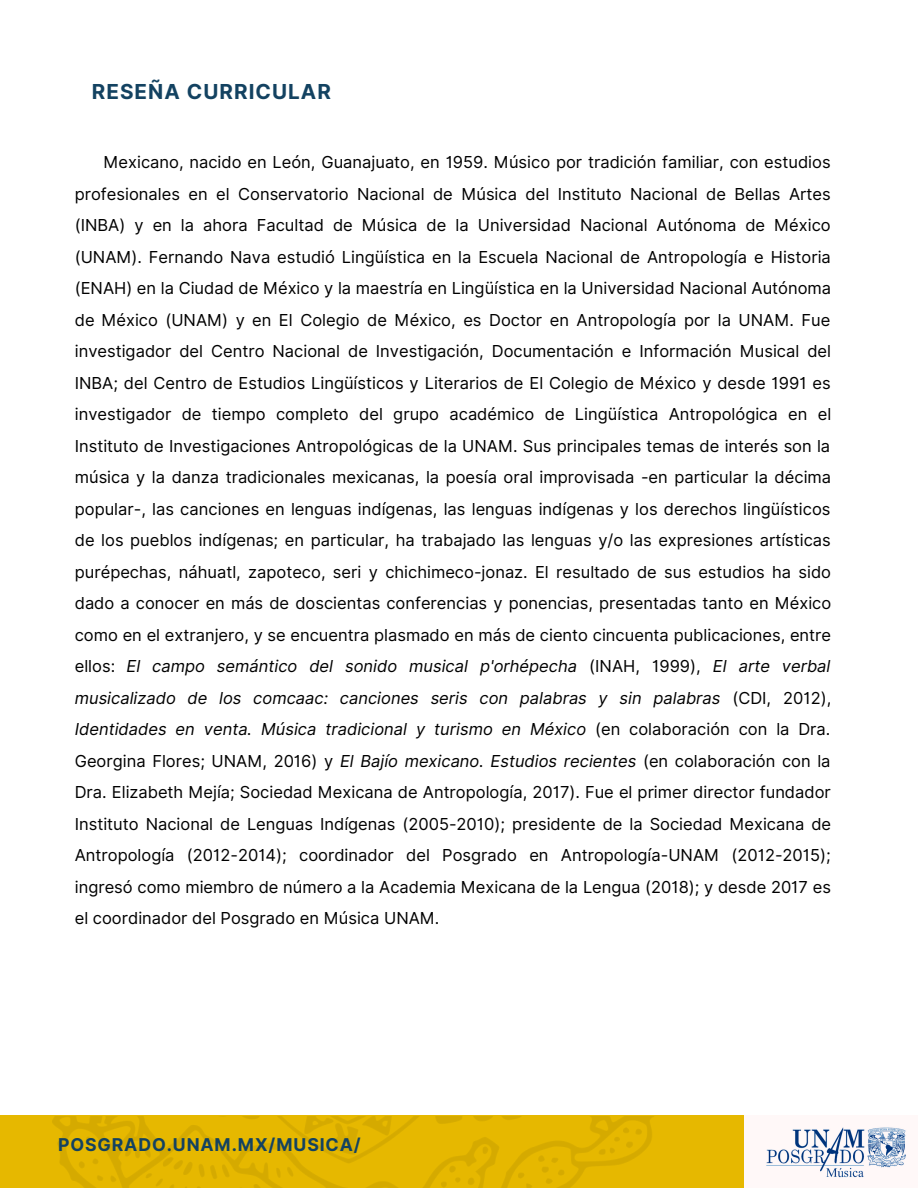
<style>
.page{position:relative;width:918px;height:1188px;background:#fff}
.page>*{position:absolute;margin:0;border:0;box-sizing:border-box;transform-origin:0 0}
.t1{font:700 20.7px "Inter";letter-spacing:.05em;color:#134261}
.t2{font:700 17.7px "Inter";letter-spacing:.05em;color:#134261}
.t3{font:16.5px/31.5px "Inter";color:#000;text-align:justify}
.s1{font-style:italic}
</style>
<div class="page">
<svg style="left:0;top:1115px;width:918px;height:73px;fill:#e6b800"></svg>
<img style="left:745px;top:1115px;width:173px;height:73px">
<p class="t1" style="left:92px;top:79px;width:241px">RESEÑA CURRICULAR</p>
<p class="t3" style="left:75px;top:147px;width:758px;text-indent:29px">Mexicano, nacido en León, Guanajuato, en 1959. Músico por tradición familiar, con estudios profesionales en el Conservatorio Nacional de Música del Instituto Nacional de Bellas Artes (INBA) y en la ahora Facultad de Música de la Universidad Nacional Autónoma de México (UNAM). Fernando Nava estudió Lingüística en la Escuela Nacional de Antropología e Historia (ENAH) en la Ciudad de México y la maestría en Lingüística en la Universidad Nacional Autónoma de México (UNAM) y en El Colegio de México, es Doctor en Antropología por la UNAM. Fue investigador del Centro Nacional de Investigación, Documentación e Información Musical del INBA; del Centro de Estudios Lingüísticos y Literarios de El Colegio de México y desde 1991 es investigador de tiempo completo del grupo académico de Lingüística Antropológica en el Instituto de Investigaciones Antropológicas de la UNAM. Sus principales temas de interés son la música y la danza tradicionales mexicanas, la poesía oral improvisada -en particular la décima popular-, las canciones en lenguas indígenas, las lenguas indígenas y los derechos lingüísticos de los pueblos indígenas; en particular, ha trabajado las lenguas y/o las expresiones artísticas purépechas, náhuatl, zapoteco, seri y chichimeco-jonaz. El resultado de sus estudios ha sido dado a conocer en más de doscientas conferencias y ponencias, presentadas tanto en México como en el extranjero, y se encuentra plasmado en más de ciento cincuenta publicaciones, entre ellos: <span class="s1">El campo semántico del sonido musical p'orhépecha</span> (INAH, 1999), <span class="s1">El arte verbal musicalizado de los comcaac: canciones seris con palabras y sin palabras</span> (CDI, 2012), <span class="s1">Identidades en venta. Música tradicional y turismo en México</span> (en colaboración con la Dra.<br>Georgina Flores; UNAM, 2016) y <span class="s1">El Bajío mexicano. Estudios recientes</span> (en colaboración con la Dra. Elizabeth Mejía; Sociedad Mexicana de Antropología, 2017). Fue el primer director fundador Instituto Nacional de Lenguas Indígenas (2005-2010); presidente de la Sociedad Mexicana de Antropología (2012-2014); coordinador del Posgrado en Antropología-UNAM (2012-2015); ingresó como miembro de número a la Academia Mexicana de la Lengua (2018); y desde 2017 es el coordinador del Posgrado en Música UNAM.</p>
<p class="t2" style="left:58px;top:1134px;width:304px">POSGRADO.UNAM.MX/MUSICA/</p>
</div>
